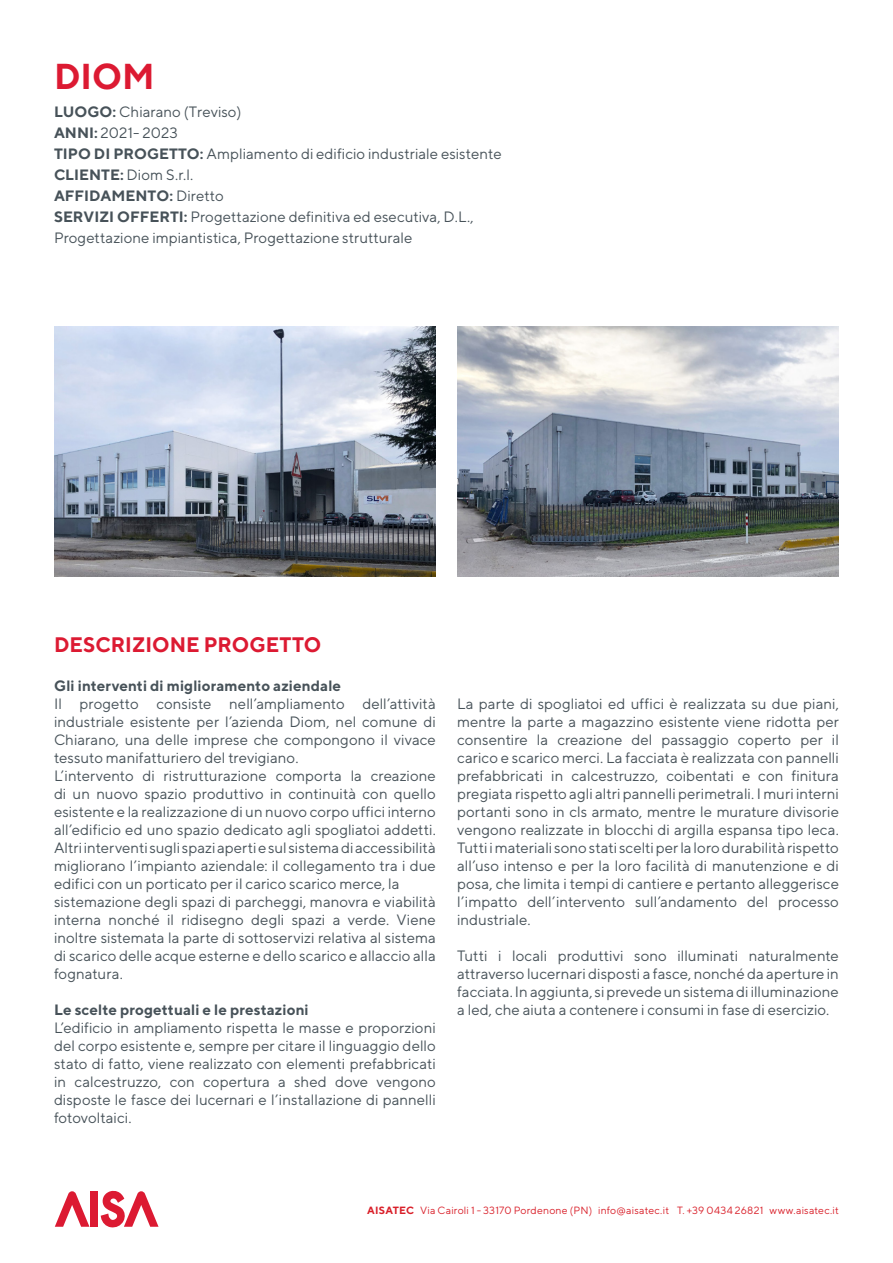
<style>
.page{position:relative;width:893px;height:1263px;background:#fff}
.page>*{position:absolute;margin:0;border:0;box-sizing:border-box;transform-origin:0 0}
.t1{font:700 36px "TT Norms";color:#dc1a32}
.t2{font:700 21px "TT Norms";color:#dc1a32}
.t3{font:15px/18px "TT Norms";color:#475259;text-align:justify}
.t4{font:700 15px "TT Norms";letter-spacing:.005em;color:#475259}
.t5{font:10.5px "TT Norms";letter-spacing:.015em;color:#d91f29}
.s1{font-weight:700}
.s2{font-weight:400}
</style>
<div class="page">
<svg style="left:55px;top:1191px;width:34px;height:36px"></svg>
<div style="left:90px;top:1191px;width:8px;height:36px;background:#dc1a32"></div>
<svg style="left:101px;top:1190px;width:58px;height:38px"></svg>
<img style="left:54px;top:327px;width:382px;height:250px">
<img style="left:457px;top:327px;width:382px;height:250px">
<p class="t1" style="left:54px;top:53px;width:102px">DIOM</p>
<p class="t3" style="left:54px;top:102px;width:189px"><span class="s1">LUOGO:</span> Chiarano (Treviso)</p>
<p class="t3" style="left:54px;top:123px;width:126px"><span class="s1">ANNI:</span> 2021- 2023</p>
<p class="t3" style="left:54px;top:144px;width:449px"><span class="s1">TIPO DI PROGETTO:</span> Ampliamento di edificio industriale esistente</p>
<p class="t3" style="left:54px;top:165px;width:141px"><span class="s1">CLIENTE:</span> Diom S.r.l.</p>
<p class="t4" style="left:54px;top:186px;width:171px">AFFIDAMENTO: <span class="s2">Diretto</span></p>
<p class="t3" style="left:54px;top:206px;width:421px;line-height:21px"><span class="s1">SERVIZI OFFERTI:</span> Progettazione definitiva ed esecutiva, D.L.,<br>Progettazione impiantistica, Progettazione strutturale</p>
<p class="t2" style="left:54px;top:631px;width:269px">DESCRIZIONE PROGETTO</p>
<p class="t4" style="left:54px;top:676px;width:289px">Gli interventi di miglioramento aziendale</p>
<p class="t3" style="left:54px;top:694px;width:383px">Il progetto consiste nell’ampliamento dell’attività industriale esistente per l’azienda Diom, nel comune di Chiarano, una delle imprese che compongono il vivace tessuto manifatturiero del trevigiano.</p>
<p class="t3" style="left:54px;top:766px;width:383px">L’intervento di ristrutturazione comporta la creazione di un nuovo spazio produttivo in continuità con quello esistente e la realizzazione di un nuovo corpo uffici interno all’edificio ed uno spazio dedicato agli spogliatoi addetti.<br>Altri interventi sugli spazi aperti e sul sistema di accessibilità migliorano l’impianto aziendale: il collegamento tra i due edifici con un porticato per il carico scarico merce, la</p>
<p class="t3" style="left:54px;top:892px;width:383px">sistemazione degli spazi di parcheggi, manovra e viabilità interna nonché il ridisegno degli spazi a verde. Viene inoltre sistemata la parte di sottoservizi relativa al sistema di scarico delle acque esterne e dello scarico e allaccio alla fognatura.</p>
<p class="t4" style="left:54px;top:1000px;width:256px">Le scelte progettuali e le prestazioni</p>
<p class="t3" style="left:54px;top:1018px;width:383px">L’edificio in ampliamento rispetta le masse e proporzioni del corpo esistente e, sempre per citare il linguaggio dello stato di fatto, viene realizzato con elementi prefabbricati in calcestruzzo, con copertura a shed dove vengono disposte le fasce dei lucernari e l’installazione di pannelli fotovoltaici.</p>
<p class="t3" style="left:457px;top:694px;width:383px">La parte di spogliatoi ed uffici è realizzata su due piani, mentre la parte a magazzino esistente viene ridotta per consentire la creazione del passaggio coperto per il carico e scarico merci. La facciata è realizzata con pannelli prefabbricati in calcestruzzo, coibentati e con finitura pregiata rispetto agli altri pannelli perimetrali. I muri interni portanti sono in cls armato, mentre le murature divisorie vengono realizzate in blocchi di argilla espansa tipo leca.<br>Tutti i materiali sono stati scelti per la loro durabilità rispetto all’uso intenso e per la loro facilità di manutenzione e di posa, che limita i tempi di cantiere e pertanto alleggerisce l’impatto dell’intervento sull’andamento del processo industriale.</p>
<p class="t3" style="left:457px;top:946px;width:383px">Tutti i locali produttivi sono illuminati naturalmente attraverso lucernari disposti a fasce, nonché da aperture in facciata. In aggiunta, si prevede un sistema di illuminazione a led, che aiuta a contenere i consumi in fase di esercizio.</p>
<p class="t5" style="left:367px;top:1204px;width:473px"><span class="s1">AISATEC</span> Via Cairoli 1 - 33170 Pordenone (PN) info@aisatec.it T. +39 0434 26821 www.aisatec.it</p>
</div>
